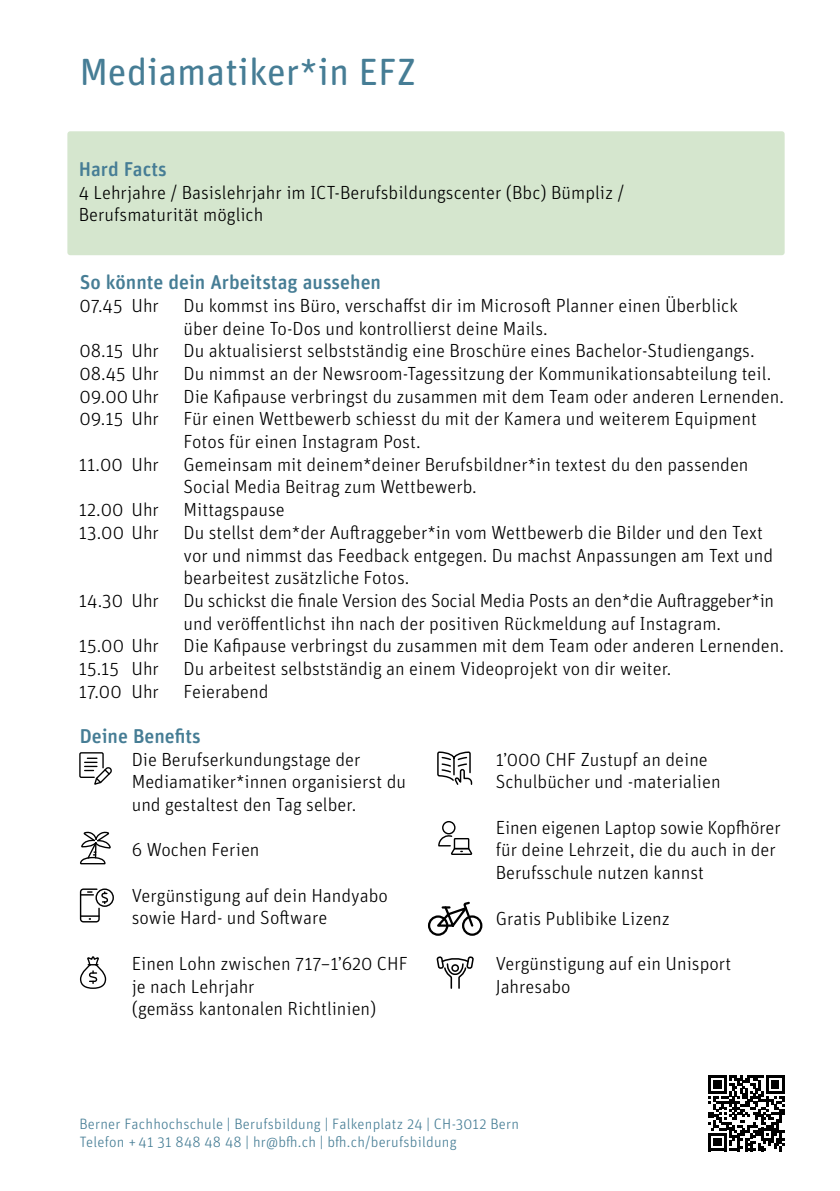
<style>
.page{position:relative;width:840px;height:1191px;background:#fff}
.page>*{position:absolute;margin:0;border:0;box-sizing:border-box;transform-origin:0 0}
.t1{font:38px "Unit Rounded Pro";color:#467d95}
.t2{font:500 20px "Unit Rounded Pro";color:#467d95}
.t3{font:300 19px/22.6px "Unit Rounded Pro";color:#000}
.t4{font:300 15px/18.2px "Unit Rounded Pro";letter-spacing:.015em;color:#467d95}
</style>
<div class="page">
<svg style="left:708px;top:1075px;width:76px;height:76px"></svg>
<div style="left:67px;top:131px;width:717px;height:124px;background:#d5e6ce;border-radius:3px"></div>
<svg style="left:80px;top:831px;width:31px;height:34px"></svg>
<svg style="left:80px;top:888px;width:29px;height:34px"></svg>
<div style="left:95px;top:888px;width:19px;height:19px;border:1px solid #000;border-radius:50%"></div>
<svg style="left:79px;top:956px;width:28px;height:33px"></svg>
<svg style="left:437px;top:751px;width:35px;height:34px"></svg>
<div style="left:442px;top:821px;width:13px;height:13px;border:1px solid #000;border-radius:50%"></div>
<svg style="left:438px;top:834px;width:34px;height:21px"></svg>
<div style="left:427px;top:915px;width:21px;height:20px;border:2px solid #000;border-radius:50%"></div>
<div style="left:461px;top:915px;width:21px;height:20px;border:2px solid #000;border-radius:50%"></div>
<svg style="left:433px;top:901px;width:42px;height:27px"></svg>
<svg style="left:436px;top:956px;width:38px;height:33px"></svg>
<svg style="left:79px;top:752px;width:33px;height:32px"></svg>
<h1 class="t1" style="left:79px;top:46px;width:337px">Mediamatiker*in EFZ</h1>
<p class="t2" style="left:79px;top:155px;width:89px">Hard Facts</p>
<p class="t3" style="left:79px;top:180px;width:546px">4 Lehrjahre / Basislehrjahr im ICT-Berufsbildungscenter (Bbc) Bümpliz /<br>Berufsmaturität möglich</p>
<p class="t2" style="left:80px;top:268px;width:302px">So könnte dein Arbeitstag aussehen</p>
<p class="t3" style="left:79px;top:294px;width:81px">07.45 Uhr</p>
<p class="t3" style="left:183px;top:294px;width:555px">Du kommst ins Büro, verschaffst dir im Microsoft Planner einen Überblick über deine To-Dos und kontrollierst deine Mails.</p>
<p class="t3" style="left:79px;top:339px;width:81px">08.15 Uhr</p>
<p class="t3" style="left:183px;top:339px;width:572px">Du aktualisierst selbstständig eine Broschüre eines Bachelor-Studiengangs.</p>
<p class="t3" style="left:79px;top:362px;width:81px">08.45 Uhr</p>
<p class="t3" style="left:183px;top:362px;width:589px">Du nimmst an der Newsroom-Tagessitzung der Kommunikationsabteilung teil.</p>
<p class="t3" style="left:79px;top:384px;width:81px">09.00 Uhr</p>
<p class="t3" style="left:183px;top:384px;width:601px">Die Kafipause verbringst du zusammen mit dem Team oder anderen Lernenden.</p>
<p class="t3" style="left:79px;top:407px;width:81px">09.15 Uhr</p>
<p class="t3" style="left:183px;top:407px;width:574px">Für einen Wettbewerb schiesst du mit der Kamera und weiterem Equipment<br>Fotos für einen Instagram Post.</p>
<p class="t3" style="left:79px;top:452px;width:81px">11.00 Uhr</p>
<p class="t3" style="left:183px;top:452px;width:566px">Gemeinsam mit deinem*deiner Berufsbildner*in textest du den passenden<br>Social Media Beitrag zum Wettbewerb.</p>
<p class="t3" style="left:79px;top:498px;width:81px">12.00 Uhr</p>
<p class="t3" style="left:183px;top:498px;width:103px">Mittagspause</p>
<p class="t3" style="left:79px;top:520px;width:81px">13.00 Uhr</p>
<p class="t3" style="left:183px;top:520px;width:590px">Du stellst dem*der Auftraggeber*in vom Wettbewerb die Bilder und den Text vor und nimmst das Feedback entgegen. Du machst Anpassungen am Text und bearbeitest zusätzliche Fotos.</p>
<p class="t3" style="left:79px;top:588px;width:81px">14.30 Uhr</p>
<p class="t3" style="left:183px;top:588px;width:591px">Du schickst die finale Version des Social Media Posts an den*die Auftraggeber*in und veröffentlichst ihn nach der positiven Rückmeldung auf Instagram.</p>
<p class="t3" style="left:79px;top:634px;width:81px">15.00 Uhr</p>
<p class="t3" style="left:183px;top:634px;width:601px">Die Kafipause verbringst du zusammen mit dem Team oder anderen Lernenden.</p>
<p class="t3" style="left:79px;top:657px;width:81px">15.15 Uhr</p>
<p class="t3" style="left:183px;top:657px;width:489px">Du arbeitest selbstständig an einem Videoprojekt von dir weiter.</p>
<p class="t3" style="left:79px;top:679px;width:81px">17.00 Uhr</p>
<p class="t3" style="left:183px;top:679px;width:86px">Feierabend</p>
<p class="t2" style="left:80px;top:722px;width:123px">Deine Benefits</p>
<p class="t3" style="left:132px;top:747px;width:275px">Die Berufserkundungstage der<br>Mediamatiker*innen organisierst du und gestaltest den Tag selber.</p>
<p class="t3" style="left:132px;top:838px;width:129px">6 Wochen Ferien</p>
<p class="t3" style="left:132px;top:883px;width:258px">Vergünstigung auf dein Handyabo sowie Hard- und Software</p>
<p class="t3" style="left:132px;top:951px;width:278px">Einen Lohn zwischen 717–1’620 CHF je nach Lehrjahr<br>(gemäss kantonalen Richtlinien)</p>
<p class="t3" style="left:495px;top:747px;width:226px">1’000 CHF Zustupf an deine<br>Schulbücher und -materialien</p>
<p class="t3" style="left:495px;top:815px;width:286px">Einen eigenen Laptop sowie Kopfhörer für deine Lehrzeit, die du auch in der<br>Berufsschule nutzen kannst</p>
<p class="t3" style="left:495px;top:906px;width:176px">Gratis Publibike Lizenz</p>
<p class="t3" style="left:495px;top:951px;width:237px">Vergünstigung auf ein Unisport<br>Jahresabo</p>
<p class="t4" style="left:79px;top:1114px;width:441px">Berner Fachhochschule | Berufsbildung | Falkenplatz 24 | CH-3012 Bern<br>Telefon + 41 31 848 48 48 | hr@bfh.ch | bfh.ch/berufsbildung</p>
</div>
